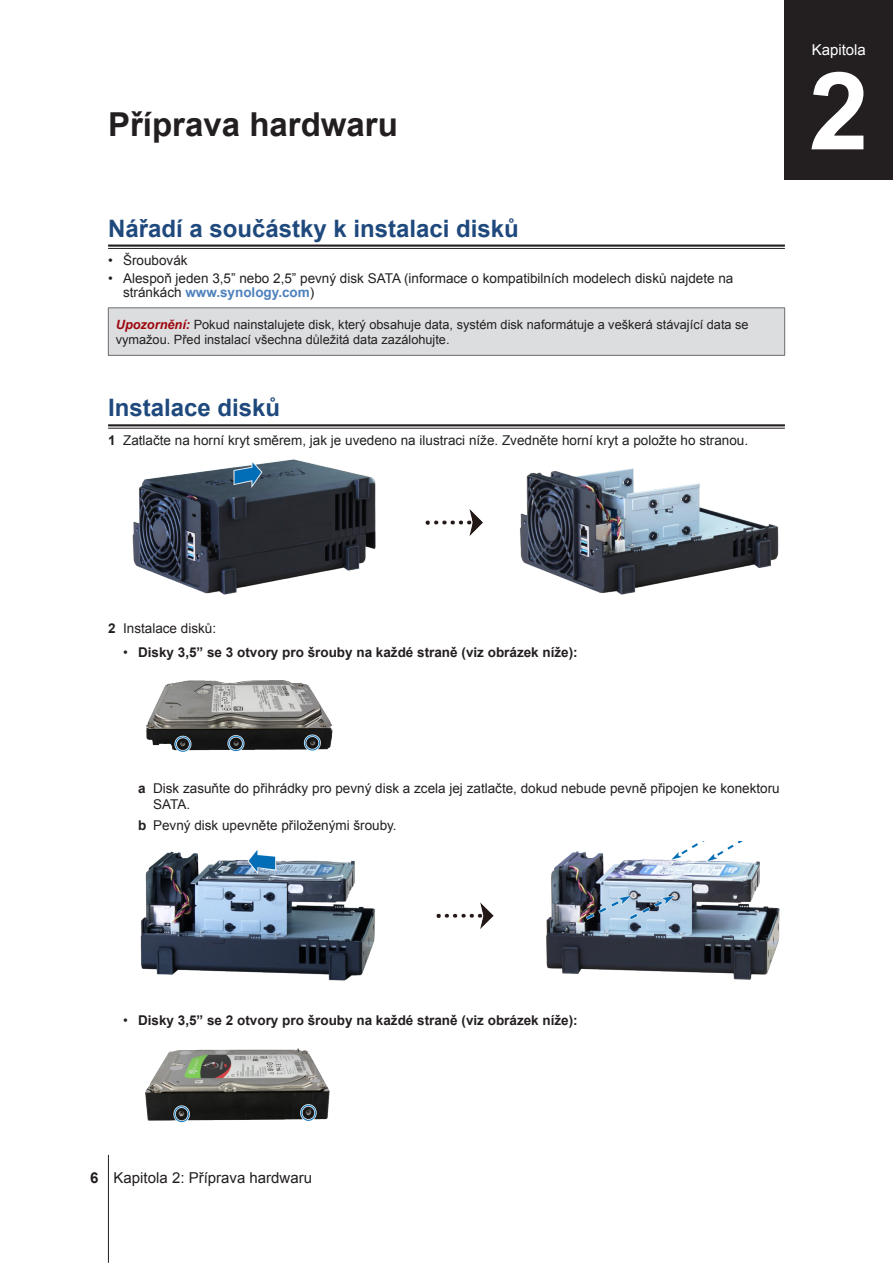
<style>
.page{position:relative;width:893px;height:1263px;background:#fff}
.page>*{position:absolute;margin:0;border:0;box-sizing:border-box;transform-origin:0 0}
.ChapterNum{font:700 108px "Arial";color:#fff}
.H1-ChapterTitle{font:700 33px "Arial";color:#231f20}
.H2-underline{font:700 24px "Arial";color:#1f497d}
.t1{font:15px "Arial";color:#231f20}
.Chapter-center{font:15px "Arial";color:#fff}
.t2{font:13.5px/13.5px "Arial";color:#231f20}
.t3{font:700 13.5px "Arial";color:#231f20}
.Warning-sidebar{font:12.75px/15px "Arial";color:#231f20}
.s1{font-weight:700;color:#4f81bd}
.s2{font-weight:700;font-style:italic;color:#9d070d}
.s3{font-weight:700}
.s4{font-weight:400}
</style>
<div class="page">
<hr style="left:108px;top:1155px;width:1px;height:108px;background:#231f20">
<hr style="left:108px;top:245px;width:677px;height:2px;background:#231f20">
<hr style="left:108px;top:248px;width:677px;height:1px;background:#231f20">
<hr style="left:108px;top:424px;width:677px;height:2px;background:#231f20">
<hr style="left:108px;top:428px;width:677px;height:1px;background:#231f20">
<div style="left:108px;top:308px;width:677px;height:47px;background:#dcdddf"></div>
<hr style="left:108px;top:308px;width:677px;height:1px;background:#6c6d70">
<hr style="left:108px;top:308px;width:1px;height:47px;background:#6c6d70">
<hr style="left:784px;top:308px;width:1px;height:47px;background:#6c6d70">
<hr style="left:108px;top:355px;width:677px;height:1px;background:#6c6d70">
<img style="left:132px;top:459px;width:647px;height:136px">
<img style="left:146px;top:680px;width:187px;height:72px">
<img style="left:140px;top:841px;width:640px;height:140px">
<img style="left:145px;top:1048px;width:185px;height:75px">
<div style="left:784px;top:0;width:109px;height:180px;background:#231f20"></div>
<p class="H1-ChapterTitle" style="left:108px;top:103px;width:291px">Příprava hardwaru</p>
<p class="H2-underline" style="left:108px;top:212px;width:412px">Nářadí a součástky k instalaci disků</p>
<p class="t2" style="left:108px;top:254px;width:81px">• Šroubovák</p>
<p class="t2" style="left:123px;top:272px;width:612px;text-indent:-15px">• Alespoň jeden 3,5” nebo 2,5” pevný disk SATA (informace o kompatibilních modelech disků najdete na stránkách <span class="s1">www.synology.com</span>)</p>
<p class="Warning-sidebar" style="left:116px;top:317px;width:634px"><span class="s2">Upozornění:</span> Pokud nainstalujete disk, který obsahuje data, systém disk naformátuje a veškerá stávající data se vymažou. Před instalací všechna důležitá data zazálohujte.</p>
<p class="H2-underline" style="left:108px;top:392px;width:174px">Instalace disků</p>
<p class="t2" style="left:108px;top:434px;width:642px"><span class="s3">1</span> Zatlačte na horní kryt směrem, jak je uvedeno na ilustraci níže. Zvedněte horní kryt a položte ho stranou.</p>
<p class="Chapter-center" style="left:812px;top:40px;width:56px">Kapitola</p>
<p class="ChapterNum" style="left:809px;top:39px;width:62px">2</p>
<p class="t2" style="left:108px;top:621px;width:110px"><span class="s3">2</span> Instalace disků:</p>
<p class="t3" style="left:123px;top:643px;width:456px"><span class="s4">•</span> Disky 3,5” se 3 otvory pro šrouby na každé straně (viz obrázek níže):</p>
<p class="t2" style="left:153px;top:780px;width:628px;line-height:16.5px;text-indent:-15px"><span class="s3">a</span> Disk zasuňte do přihrádky pro pevný disk a zcela jej zatlačte, dokud nebude pevně připojen ke konektoru<br>SATA.</p>
<p class="t2" style="left:138px;top:819px;width:260px"><span class="s3">b</span> Pevný disk upevněte přiloženými šrouby.</p>
<p class="t3" style="left:123px;top:1011px;width:456px"><span class="s4">•</span> Disky 3,5” se 2 otvory pro šrouby na každé straně (viz obrázek níže):</p>
<p class="t1" style="left:90px;top:1168px;width:223px"><span class="s3">6</span> Kapitola 2: Příprava hardwaru</p>
</div>
